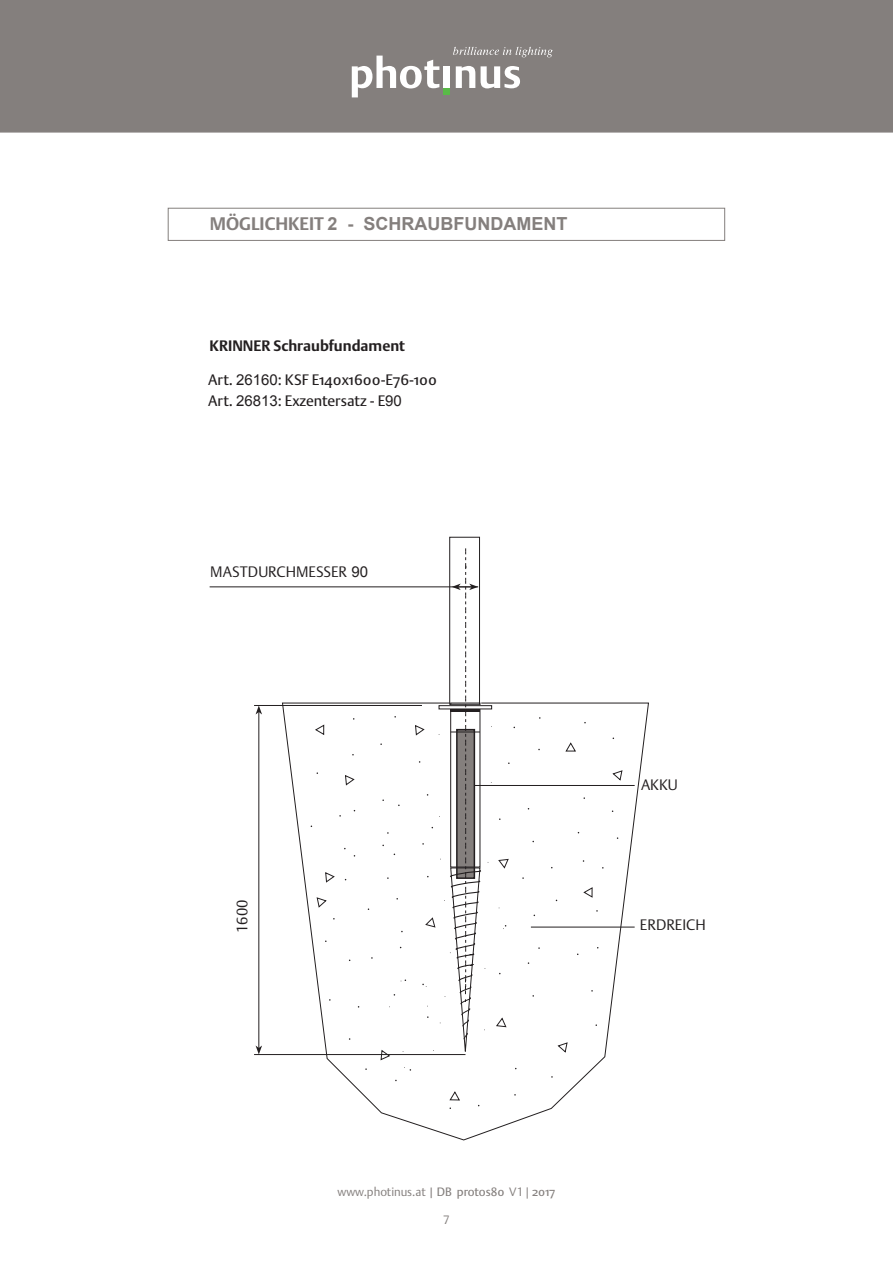
<style>
.page{position:relative;width:893px;height:1263px;background:#fff}
.page>*{position:absolute;margin:0;border:0;box-sizing:border-box;transform-origin:0 0}
.t1{font:700 18px "Arial";color:#847f7d}
.t2{font:15px "DTL Argo ST";color:#231f20}
.t3{font:300 15px "DTL Argo T";color:#231f20}
.t4{font:700 15px "DTL Argo ST";color:#231f20}
.t5{font:300 12px "DTL Argo T";color:#847f7d}
.s1{font-family:"DTL Argo ST"}
.s2{font-family:"Arial"}
.s3{font-family:"Arial";font-weight:400}
.s4{font-family:"DTL Argo ST";font-weight:400}
</style>
<div class="page">
<div style="left:0;top:0;width:893px;height:133px;background:#847f7d;border:2px solid #847f7d"></div>
<svg style="left:352px;top:47px;width:201px;height:50px"></svg>
<hr style="left:210px;top:587px;width:262px;height:1px;background:#231f20">
<hr style="left:254px;top:1054px;width:211px;height:1px;background:#231f20">
<hr style="left:254px;top:705px;width:168px;height:1px;background:#231f20">
<hr style="left:259px;top:712px;width:1px;height:336px;background:#231f20">
<svg style="left:256px;top:706px;width:6px;height:8px"></svg>
<svg style="left:256px;top:1045px;width:6px;height:9px"></svg>
<div style="left:168px;top:208px;width:557px;height:33px;border:1px solid #847f7d"></div>
<svg style="left:282px;top:703px;width:367px;height:437px"></svg>
<svg style="left:315px;top:725px;width:307px;height:375px"></svg>
<svg style="left:503px;top:925px;width:3px;height:4px"></svg>
<svg style="left:404px;top:1067px;width:7px;height:4px"></svg>
<svg style="left:401px;top:979px;width:5px;height:3px"></svg>
<svg style="left:419px;top:548px;width:73px;height:505px"></svg>
<p class="t1" style="left:210px;top:212px;width:359px"><span class="s1">MÖGLICHKEIT</span> 2 - SCHRAUBFUNDAMENT</p>
<p class="t4" style="left:210px;top:336px;width:197px">KRINNER Schraubfundament</p>
<p class="t2" style="left:208px;top:371px;width:230px">Art. <span class="s2">26160</span>: KSF E140x1600-E76-100</p>
<p class="t2" style="left:208px;top:392px;width:195px">Art. <span class="s2">26813</span>: Exzentersatz - E<span class="s2">90</span></p>
<p class="t3" style="left:210px;top:563px;width:159px">MASTDURCHMESSER <span class="s3">90</span></p>
<p class="t3" style="left:233px;top:933px;width:35px;rotate:-90deg">1600</p>
<p class="t3" style="left:641px;top:775px;width:38px">AKKU</p>
<p class="t3" style="left:640px;top:916px;width:67px">ERDREICH</p>
<p class="t5" style="left:337px;top:1184px;width:219px">www.photinus.at | <span class="s4">DB protos80</span> V1 <span class="s3">|</span> <span class="s4">2017</span></p>
<p class="t5" style="left:443px;top:1212px;width:8px">7</p>
</div>
